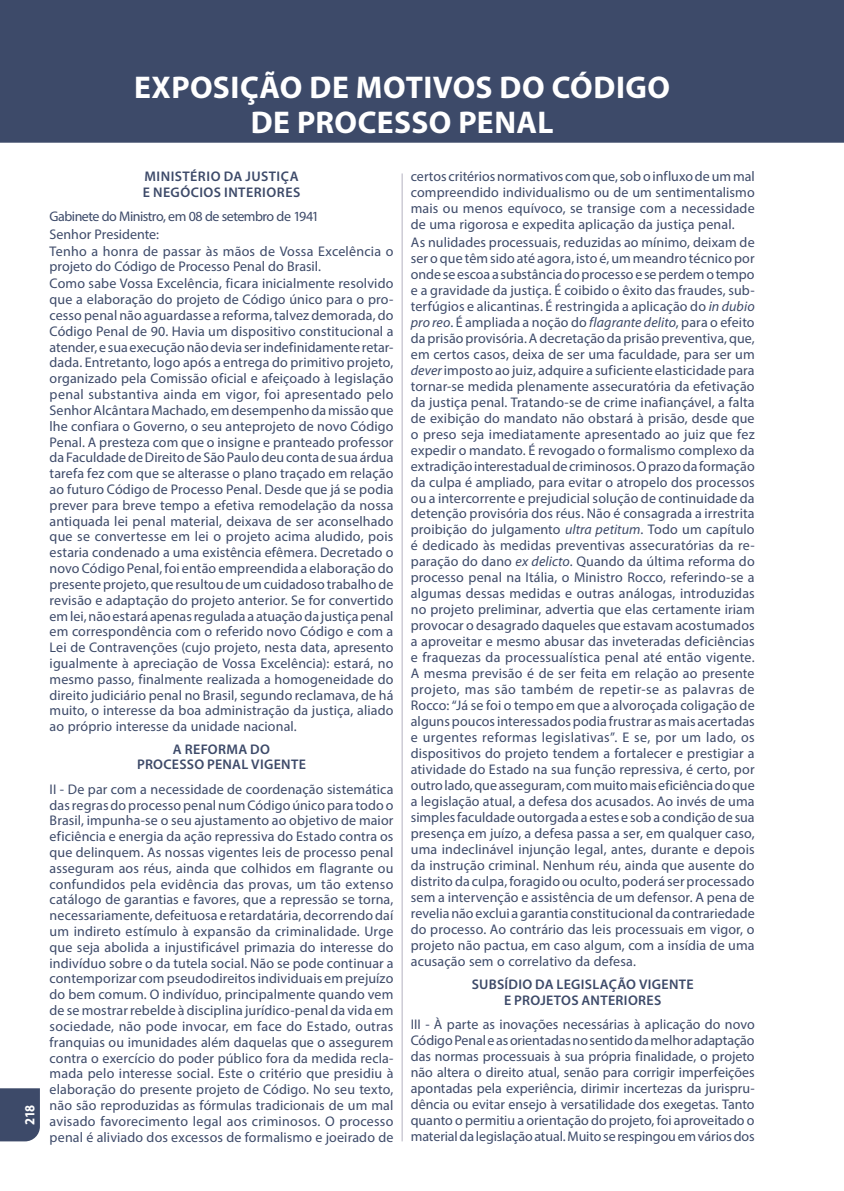
<style>
.page{position:relative;width:844px;height:1191px;background:#fff}
.page>*{position:absolute;margin:0;border:0;box-sizing:border-box;transform-origin:0 0}
.t1{font:700 31.5px/35px "Myriad Pro";letter-spacing:.015em;color:#fff;text-align:center}
.t2{font:14px/16.1px "Myriad Pro";letter-spacing:.005em;color:#3d4a69}
.t3{font:600 14px/15.8px "Myriad Pro";letter-spacing:.025em;color:#3d4a69;text-align:center}
.t4{font:700 14px "Myriad Pro";color:#fff;scale:.9 1}
.s1{font-style:italic}
</style>
<div class="page">
<div style="left:0;top:1088px;width:40px;height:53px;background:#3d4a69"></div>
<hr style="left:401px;top:173px;width:1px;height:968px;background:#b3b2c0">
<div style="left:0;top:0;width:843px;height:143px;background:#3d4a69"></div>
<p class="t4" style="left:21px;top:1124px;width:24px;rotate:-90deg">218</p>
<h1 class="t1" style="left:134px;top:69px;width:537px">EXPOSIÇÃO DE MOTIVOS DO CÓDIGO<br>DE PROCESSO PENAL</h1>
<p class="t3" style="left:143px;top:168px;width:159px;text-align:left">MINISTÉRIO DA JUSTIÇA<br>E NEGÓCIOS INTERIORES</p>
<p class="t2" style="left:50px;top:209px;width:345px">Gabinete do Ministro, em 08 de setembro de 1941<br>Senhor Presidente:<br>Tenho a honra de passar às mãos de Vossa Excelência o projeto do Código de Processo Penal do Brasil.<br>Como sabe Vossa Excelência, ficara inicialmente resolvido que a elaboração do projeto de Código único para o pro&shy;cesso penal não aguardasse a reforma, talvez demorada, do Código Penal de 90. Havia um dispositivo constitucional a atender, e sua execução não devia ser indefinidamente retar&shy;dada. Entretanto, logo após a entrega do primitivo projeto, organizado pela Comissão oficial e afeiçoado à legislação penal substantiva ainda em vigor, foi apresentado pelo Senhor Alcântara Machado, em desempenho da missão que lhe confiara o Governo, o seu anteprojeto de novo Código Penal. A presteza com que o insigne e pranteado professor da Faculdade de Direito de São Paulo deu conta de sua árdua tarefa fez com que se alterasse o plano traçado em relação ao futuro Código de Processo Penal. Desde que já se podia prever para breve tempo a efetiva remodelação da nossa antiquada lei penal material, deixava de ser aconselhado que se convertesse em lei o projeto acima aludido, pois estaria condenado a uma existência efêmera. Decretado o novo Código Penal, foi então empreendida a elaboração do presente projeto, que resultou de um cuidadoso trabalho de revisão e adaptação do projeto anterior. Se for convertido em lei, não estará apenas regulada a atuação da justiça penal em correspondência com o referido novo Código e com a Lei de Contravenções (cujo projeto, nesta data, apresento igualmente à apreciação de Vossa Excelência): estará, no mesmo passo, finalmente realizada a homogeneidade do direito judiciário penal no Brasil, segundo reclamava, de há muito, o interesse da boa administração da justiça, aliado ao próprio interesse da unidade nacional.</p>
<p class="t3" style="left:137px;top:741px;width:170px;line-height:15.2px">A REFORMA DO<br>PROCESSO PENAL VIGENTE</p>
<p class="t2" style="left:50px;top:781px;width:345px;text-align:justify">II ‑ De par com a necessidade de coordenação sistemática das regras do processo penal num Código único para todo o Brasil, impunha‑se o seu ajustamento ao objetivo de maior eficiência e energia da ação repressiva do Estado contra os que delinquem. As nossas vigentes leis de processo penal asseguram aos réus, ainda que colhidos em flagrante ou confundidos pela evidência das provas, um tão extenso catálogo de garantias e favores, que a repressão se torna, necessariamente, defeituosa e retardatária, decorrendo daí um indireto estímulo à expansão da criminalidade. Urge que seja abolida a injustificável primazia do interesse do indivíduo sobre o da tutela social. Não se pode continuar a contemporizar com pseudodireitos individuais em prejuízo do bem comum. O indivíduo, principalmente quando vem de se mostrar rebelde à disciplina jurídico‑penal da vida em sociedade, não pode invocar, em face do Estado, outras franquias ou imunidades além daquelas que o assegurem contra o exercício do poder público fora da medida recla&shy;mada pelo interesse social. Este o critério que presidiu à elaboração do presente projeto de Código. No seu texto, não são reproduzidas as fórmulas tradicionais de um mal avisado favorecimento legal aos criminosos. O processo penal é aliviado dos excessos de formalismo e joeirado de</p>
<p class="t2" style="left:410px;top:168px;width:345px">certos critérios normativos com que, sob o influxo de um mal compreendido individualismo ou de um sentimentalismo mais ou menos equívoco, se transige com a necessidade de uma rigorosa e expedita aplicação da justiça penal.<br>As nulidades processuais, reduzidas ao mínimo, deixam de ser o que têm sido até agora, isto é, um meandro técnico por onde se escoa a substância do processo e se perdem o tempo e a gravidade da justiça. É coibido o êxito das fraudes, sub&shy;terfúgios e alicantinas. É restringida a aplicação do <span class="s1">in dubio pro reo</span>. É ampliada a noção do <span class="s1">flagrante delito</span>, para o efeito da prisão provisória. A decretação da prisão preventiva, que, em certos casos, deixa de ser uma faculdade, para ser um <span class="s1">dever</span> imposto ao juiz, adquire a suficiente elasticidade para tornar‑se medida plenamente assecuratória da efetivação da justiça penal. Tratando‑se de crime inafiançável, a falta de exibição do mandato não obstará à prisão, desde que o preso seja imediatamente apresentado ao juiz que fez expedir o mandato. É revogado o formalismo complexo da extradição interestadual de criminosos. O prazo da formação da culpa é ampliado, para evitar o atropelo dos processos ou a intercorrente e prejudicial solução de continuidade da detenção provisória dos réus. Não é consagrada a irrestrita proibição do julgamento <span class="s1">ultra petitum</span>. Todo um capítulo é dedicado às medidas preventivas assecuratórias da re&shy;paração do dano <span class="s1">ex delicto</span>. Quando da última reforma do processo penal na Itália, o Ministro Rocco, referindo‑se a algumas dessas medidas e outras análogas, introduzidas no projeto preliminar, advertia que elas certamente iriam provocar o desagrado daqueles que estavam acostumados a aproveitar e mesmo abusar das inveteradas deficiências e fraquezas da processualística penal até então vigente.<br>A mesma previsão é de ser feita em relação ao presente projeto, mas são também de repetir‑se as palavras de Rocco: “Já se foi o tempo em que a alvoroçada coligação de alguns poucos interessados podia frustrar as mais acertadas e urgentes reformas legislativas”. E se, por um lado, os dispositivos do projeto tendem a fortalecer e prestigiar a atividade do Estado na sua função repressiva, é certo, por outro lado, que asseguram, com muito mais eficiência do que a legislação atual, a defesa dos acusados. Ao invés de uma simples faculdade outorgada a estes e sob a condição de sua presença em juízo, a defesa passa a ser, em qualquer caso, uma indeclinável injunção legal, antes, durante e depois da instrução criminal. Nenhum réu, ainda que ausente do distrito da culpa, foragido ou oculto, poderá ser processado sem a intervenção e assistência de um defensor. A pena de revelia não exclui a garantia constitucional da contrariedade do processo. Ao contrário das leis processuais em vigor, o projeto não pactua, em caso algum, com a insídia de uma acusação sem o correlativo da defesa.</p>
<p class="t3" style="left:471px;top:976px;width:223px">SUBSÍDIO DA LEGISLAÇÃO VIGENTE<br>E PROJETOS ANTERIORES</p>
<p class="t2" style="left:410px;top:1016px;width:345px;text-align:justify">III ‑ À parte as inovações necessárias à aplicação do novo Código Penal e as orientadas no sentido da melhor adaptação das normas processuais à sua própria finalidade, o projeto não altera o direito atual, senão para corrigir imperfeições apontadas pela experiência, dirimir incertezas da jurispru&shy;dência ou evitar ensejo à versatilidade dos exegetas. Tanto quanto o permitiu a orientação do projeto, foi aproveitado o material da legislação atual. Muito se respingou em vários dos</p>
</div>
